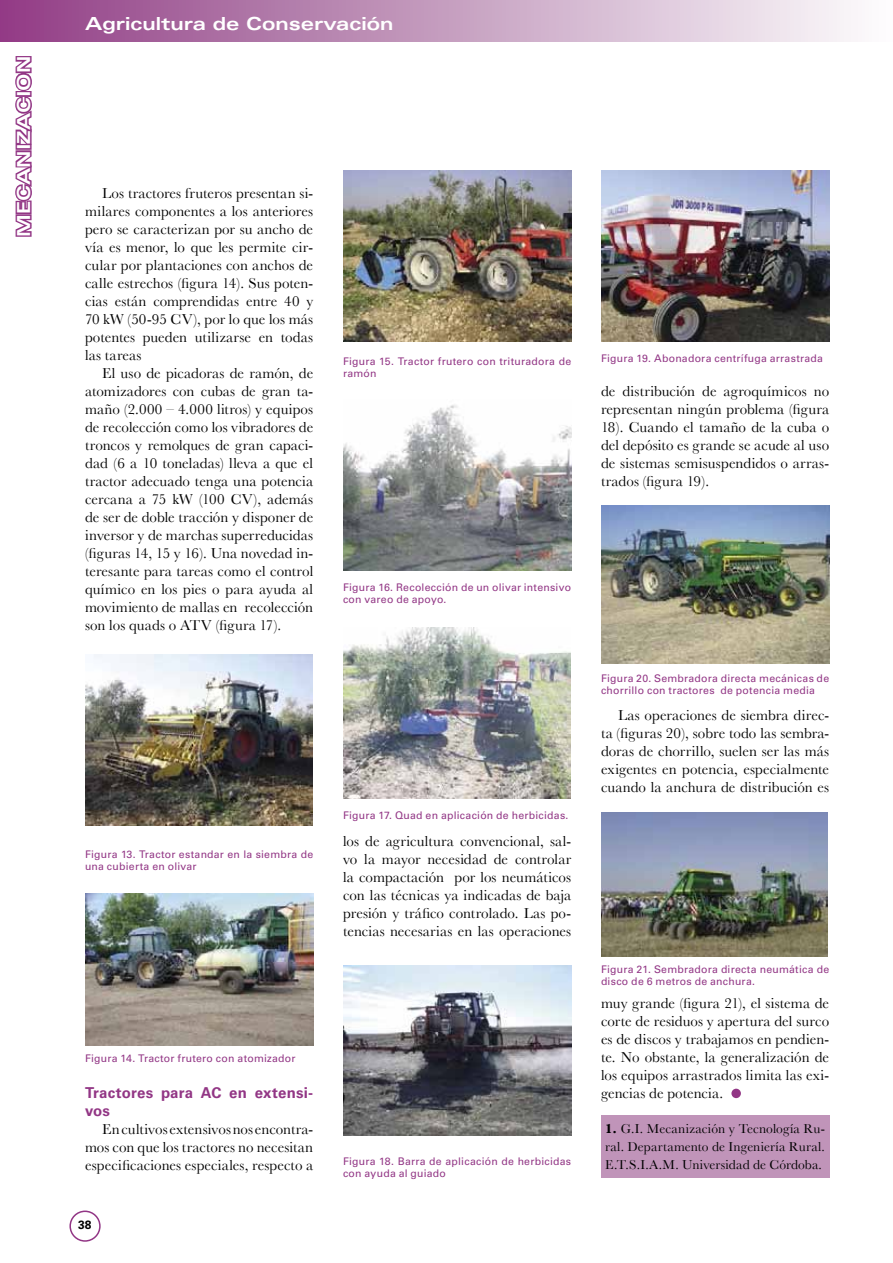
<style>
.page{position:relative;width:893px;height:1263px;background:#fff}
.page>*{position:absolute;margin:0;border:0;box-sizing:border-box;transform-origin:0 0}
.t1{font:700 expanded 18px "Univers";color:#fff}
.Cpo__Texto{font:15px/18px "Baskerville";letter-spacing:.01em;color:#000;text-align:justify}
.Título_en_Cpo_Texto{font:700 15px/18px "Univers";letter-spacing:.01em;color:#923685}
.Cpo__Texto-2{font:13.5px/18px "Baskerville";letter-spacing:.01em;color:#000;text-align:justify}
.t2{font:700 12px "Univers";color:#000}
.Pie_de_foto{font:10.5px/12px "Univers";letter-spacing:.025em;color:#923685}
.s1{font-weight:700}
</style>
<div class="page">
<div style="left:0;top:0;width:892px;height:42px;background:linear-gradient(to right,#903e84,#fcfdfd)"></div>
<div style="left:69px;top:1210px;width:32px;height:32px;border:2px solid #923685;border-radius:50%"></div>
<svg style="left:15px;top:56px;width:17px;height:181px;background:#aa64a0"></svg>
<div style="left:731px;top:1089px;width:10px;height:9px;background:#923685;border-radius:50%"></div>
<div style="left:601px;top:1116px;width:228px;height:62px;background:#c094b9"></div>
<img style="left:85px;top:654px;width:227px;height:172px">
<img style="left:85px;top:893px;width:228px;height:152px">
<img style="left:343px;top:170px;width:228px;height:172px">
<img style="left:343px;top:405px;width:228px;height:166px">
<img style="left:343px;top:628px;width:228px;height:171px">
<img style="left:343px;top:965px;width:228px;height:171px">
<img style="left:601px;top:170px;width:228px;height:172px">
<img style="left:601px;top:506px;width:229px;height:157px">
<img style="left:601px;top:812px;width:227px;height:145px">
<p class="t1" style="left:13px;top:237px;width:182px;rotate:-90deg">MECANIZACION</p>
<p class="t1" style="left:85px;top:13px;width:310px">Agricultura de Conservación</p>
<p class="Cpo__Texto" style="left:85px;top:184px;width:230px;text-indent:17px">Los tractores fruteros presentan si&shy;milares componentes a los anteriores pero se caracterizan por su ancho de vía es menor, lo que les permite cir&shy;cular por plantaciones con anchos de calle estrechos (figura 14). Sus poten&shy;cias están comprendidas entre 40 y 70 kW (50-95 CV), por lo que los más potentes pueden utilizarse en todas las tareas</p>
<p class="Cpo__Texto" style="left:85px;top:364px;width:230px;text-indent:17px">El uso de picadoras de ramón, de atomizadores con cubas de gran ta&shy;maño (2.000 – 4.000 litros) y equipos de recolección como los vibradores de troncos y remolques de gran capaci&shy;dad (6 a 10 toneladas) lleva a que el tractor adecuado tenga una potencia cercana a 75 kW (100 CV), además de ser de doble tracción y disponer de inversor y de marchas superreducidas (figuras 14, 15 y 16). Una novedad in&shy;teresante para tareas como el control químico en los pies o para ayuda al movimiento de mallas en recolección son los quads o ATV (figura 17).</p>
<p class="Pie_de_foto" style="left:343px;top:355px;width:230px">Figura 15. Tractor frutero con trituradora de ramón</p>
<p class="Pie_de_foto" style="left:343px;top:582px;width:230px">Figura 16. Recolección de un olivar intensivo con vareo de apoyo.</p>
<p class="Pie_de_foto" style="left:85px;top:848px;width:230px">Figura 13. Tractor estandar en la siembra de una cubierta en olivar</p>
<p class="Pie_de_foto" style="left:343px;top:810px;width:227px">Figura 17. Quad en aplicación de herbicidas.</p>
<p class="Cpo__Texto" style="left:343px;top:832px;width:230px">los de agricultura convencional, sal&shy;vo la mayor necesidad de controlar la compactación por los neumáticos con las técnicas ya indicadas de baja presión y tráfico controlado. Las po&shy;tencias necesarias en las operaciones</p>
<p class="Pie_de_foto" style="left:85px;top:1052px;width:212px">Figura 14. Tractor frutero con atomizador</p>
<p class="Título_en_Cpo_Texto" style="left:85px;top:1084px;width:230px">Tractores para AC en extensi&shy;vos</p>
<p class="Cpo__Texto" style="left:85px;top:1120px;width:230px;text-indent:17px">En cultivos extensivos nos encontra&shy;mos con que los tractores no necesitan especificaciones especiales, respecto a</p>
<p class="t2" style="left:78px;top:1218px;width:15px">38</p>
<p class="Pie_de_foto" style="left:343px;top:1155px;width:230px">Figura 18. Barra de aplicación de herbicidas con ayuda al guiado</p>
<p class="Pie_de_foto" style="left:601px;top:353px;width:224px">Figura 19. Abonadora centrífuga arrastrada</p>
<p class="Cpo__Texto" style="left:601px;top:382px;width:230px">de distribución de agroquímicos no representan ningún problema (figura 18). Cuando el tamaño de la cuba o del depósito es grande se acude al uso de sistemas semisuspendidos o arras&shy;trados (figura 19).</p>
<p class="Pie_de_foto" style="left:601px;top:672px;width:230px">Figura 20. Sembradora directa mecánicas de chorrillo con tractores de potencia media</p>
<p class="Cpo__Texto" style="left:601px;top:706px;width:230px;text-indent:17px">Las operaciones de siembra direc&shy;ta (figuras 20), sobre todo las sembra&shy;doras de chorrillo, suelen ser las más exigentes en potencia, especialmente cuando la anchura de distribución es</p>
<p class="Pie_de_foto" style="left:601px;top:963px;width:230px">Figura 21. Sembradora directa neumática de disco de 6 metros de anchura.</p>
<p class="Cpo__Texto" style="left:601px;top:994px;width:230px">muy grande (figura 21), el sistema de corte de residuos y apertura del surco es de discos y trabajamos en pendien&shy;te. No obstante, la generalización de los equipos arrastrados limita las exi&shy;gencias de potencia.</p>
<p class="Cpo__Texto-2" style="left:605px;top:1120px;width:221px"><span class="s1">1.</span> G.I. Mecanización y Tecnología Ru&shy;ral. Departamento de Ingeniería Rural.<br>E.T.S.I.A.M. Universidad de Córdoba.</p>
</div>
